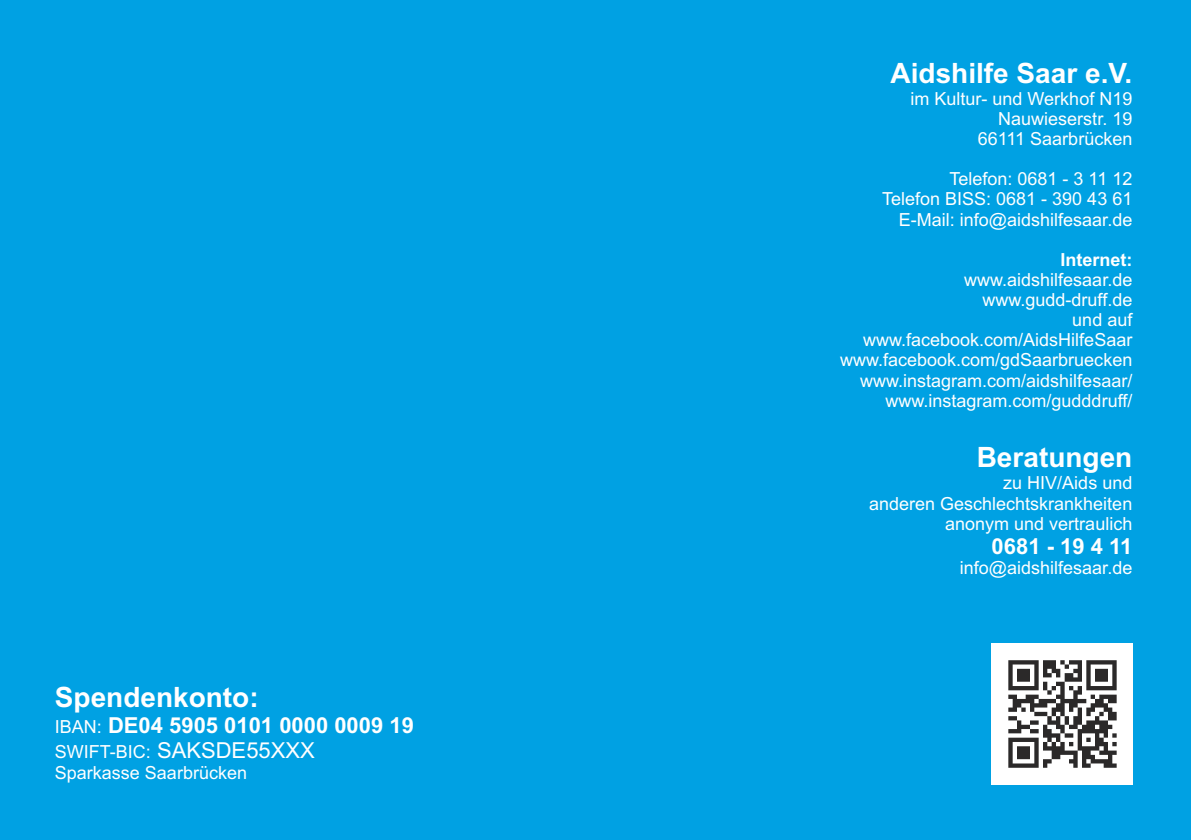
<style>
.page{position:relative;width:1191px;height:840px;background:#fff}
.page>*{position:absolute;margin:0;border:0;box-sizing:border-box;transform-origin:0 0}
.t1{font:700 28px "Arial";color:#fff}
.t2{font:700 22px/24.6px "Arial";color:#fff}
.t3{font:18px/20.2px "Arial";color:#fff;text-align:right}
.t4{font:700 18px "Arial";color:#fff}
.s1{font-weight:400;font-size:18px}
.s2{font-weight:400}
</style>
<div class="page">
<div style="left:0;top:0;width:1191px;height:839px;background:#00a1e3"></div>
<img style="left:991px;top:643px;width:142px;height:141px">
<h1 class="t1" style="left:55px;top:686px;width:205px">Spendenkonto:</h1>
<p class="t2" style="left:55px;top:714px;width:360px"><span class="s1">IBAN:</span> DE04 5905 0101 0000 0009 19<br><span class="s1">SWIFT-BIC:</span> <span class="s2">SAKSDE55XXX</span></p>
<p class="t3" style="left:55px;top:763px;width:194px">Sparkasse Saarbrücken</p>
<h1 class="t1" style="left:890px;top:62px;width:243px">Aidshilfe Saar e.V.</h1>
<p class="t3" style="left:910px;top:90px;width:223px">im Kultur- und Werkhof N19<br>Nauwieserstr. 19<br>66111 Saarbrücken</p>
<p class="t3" style="left:882px;top:170px;width:252px">Telefon: 0681 - 3 11 12<br>Telefon BISS: 0681 - 390 43 61<br>E-Mail: info@aidshilfesaar.de</p>
<p class="t4" style="left:1060px;top:252px;width:73px">Internet:</p>
<p class="t3" style="left:840px;top:271px;width:294px">www.aidshilfesaar.de www.gudd-druff.de<br>und auf www.facebook.com/AidsHilfeSaar www.facebook.com/gdSaarbruecken www.instagram.com/aidshilfesaar/ www.instagram.com/gudddruff/</p>
<h1 class="t1" style="left:976px;top:446px;width:157px">Beratungen</h1>
<p class="t3" style="left:869px;top:474px;width:265px">zu HIV/Aids und<br>anderen Geschlechtskrankheiten anonym und vertraulich</p>
<p class="t2" style="left:991px;top:535px;width:142px">0681 - 19 4 11</p>
<p class="t3" style="left:960px;top:559px;width:174px">info@aidshilfesaar.de</p>
</div>
